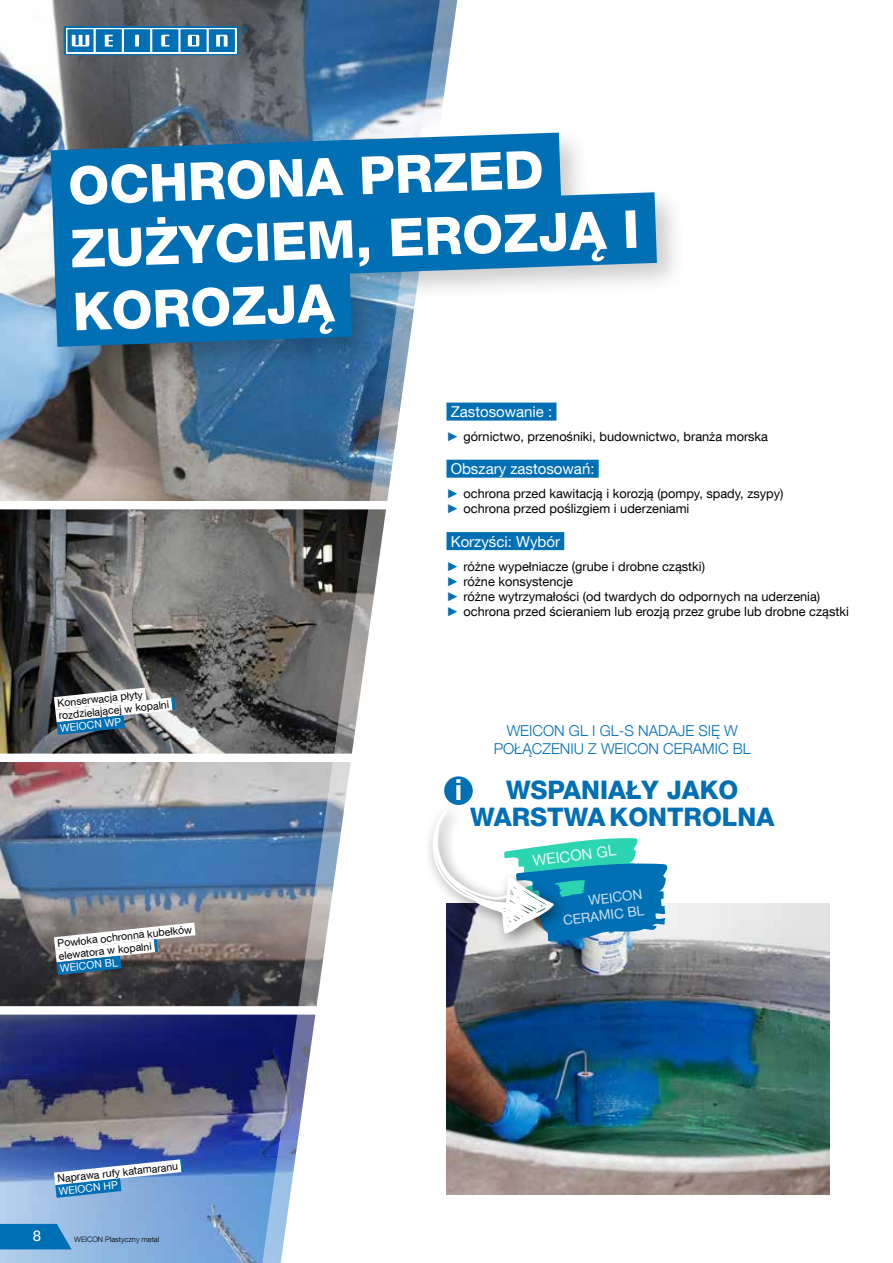
<style>
.page{position:relative;width:893px;height:1263px;background:#fff}
.page>*{position:absolute;margin:0;border:0;box-sizing:border-box;transform-origin:0 0}
.t1{font:800 52.5px/63px "Helvetica Neue LT Com";color:#fff}
.t2{font:700 28.8px "Helvetica Neue LT Com";color:#fff}
.t3{font:800 25.5px/27px "Helvetica Neue LT Com";color:#006fb4;text-align:center}
.t4{font:15px "Helvetica Neue LT Com";color:#fff}
.t5{font:300 15px/18px "Helvetica Neue LT Com";color:#006fb4;text-align:center}
.t6{font:13.5px/16.2px "Helvetica Neue LT Com";color:#fff;text-align:right}
.t7{font:12.75px/15.3px "Helvetica Neue LT Com";color:#000}
.t8{font:10.5px/12.6px "Helvetica Neue LT Com";color:#000}
.t9{font:10.5px "Helvetica Neue LT Com";color:#fff}
.t10{font:300 7.5px "Helvetica Neue LT Com";color:#000}
.s1{font-family:"Arial";color:#006fb4}
</style>
<div class="page">
<img style="left:460px;top:903px;width:369px;height:292px">
<img style="left:0;top:0;width:261px;height:501px">
<img style="left:0;top:509px;width:261px;height:244px">
<img style="left:0;top:762px;width:261px;height:244px">
<img style="left:0;top:1014px;width:261px;height:249px">
<img style="left:261px;top:0;width:199px;height:1263px">
<div style="left:44px;top:126px;width:643px;height:251px;background:#fff"></div>
<img style="left:0;top:95px;width:577px;height:60px">
<svg style="left:0;top:155px;width:675px;height:135px;background:#3389be"></svg>
<svg style="left:0;top:228px;width:424px;height:157px;background:#337eb0"></svg>
<div style="left:446px;top:403px;width:110px;height:18px;background:#006fb4"></div>
<div style="left:446px;top:460px;width:153px;height:18px;background:#006fb4"></div>
<div style="left:446px;top:532px;width:118px;height:18px;background:#006fb4"></div>
<div style="left:424px;top:802px;width:146px;height:148px;background:#000;opacity:.5"></div>
<svg style="left:429px;top:809px;width:241px;height:132px"></svg>
<div style="left:443px;top:775px;width:31px;height:31px;background:#006fb4;border-radius:50%"></div>
<div style="left:441px;top:773px;width:35px;height:35px;border:3px solid #fff;border-radius:50%"></div>
<svg style="left:41px;top:680px;width:145px;height:63px"></svg>
<svg style="left:41px;top:1152px;width:154px;height:53px"></svg>
<svg style="left:41px;top:915px;width:168px;height:68px"></svg>
<svg style="left:0;top:1224px;width:72px;height:25px;background:#1177b9"></svg>
<svg style="left:64px;top:26px;width:184px;height:29px"></svg>
<h1 class="t1" style="left:67px;top:154px;width:570px;rotate:-2deg">OCHRONA PRZED<br>ZUŻYCIEM, EROZJĄ I<br>KOROZJĄ</h1>
<p class="t8" style="left:57px;top:697px;width:112px;rotate:-6deg">Konserwacja płyty rozdzielającej w kopalni</p>
<p class="t9" style="left:59px;top:722px;width:63px;rotate:-6deg">WEIOCN WP</p>
<p class="t8" style="left:57px;top:937px;width:137px;rotate:-6deg">Powłoka ochronna kubełków elewatora w kopalni</p>
<p class="t9" style="left:59px;top:962px;width:59px;rotate:-6deg">WEICON BL</p>
<p class="t8" style="left:57px;top:1172px;width:123px;rotate:-6deg">Naprawa rufy katamaranu</p>
<p class="t9" style="left:58px;top:1185px;width:61px;rotate:-6deg">WEIOCN HP</p>
<p class="t4" style="left:33px;top:1226px;width:10px">8</p>
<p class="t10" style="left:74px;top:1235px;width:87px">WEICON Plastyczny metal</p>
<p class="t4" style="left:451px;top:403px;width:103px">Zastosowanie :</p>
<p class="t7" style="left:446px;top:429px;width:323px"><span class="s1">►</span> górnictwo, przenośniki, budownictwo, branża morska</p>
<p class="t4" style="left:451px;top:460px;width:145px">Obszary zastosowań:</p>
<p class="t7" style="left:446px;top:486px;width:338px"><span class="s1">►</span> ochrona przed kawitacją i korozją (pompy, spady, zsypy) <span class="s1">►</span> ochrona przed poślizgiem i uderzeniami</p>
<p class="t4" style="left:451px;top:532px;width:111px">Korzyści: Wybór</p>
<p class="t7" style="left:446px;top:558px;width:404px"><span class="s1">►</span> różne wypełniacze (grube i drobne cząstki)<br><span class="s1">►</span> różne konsystencje<br><span class="s1">►</span> różne wytrzymałości (od twardych do odpornych na uderzenia)<br><span class="s1">►</span> ochrona przed ścieraniem lub erozją przez grube lub drobne cząstki</p>
<h2 class="t2" style="left:455px;top:772px;width:9px">i</h2>
<p class="t5" style="left:494px;top:722px;width:259px">WEICON GL I GL-S NADAJE SIĘ W<br>POŁĄCZENIU Z WEICON CERAMIC BL</p>
<h3 class="t3" style="left:470px;top:777px;width:306px">WSPANIAŁY JAKO<br>WARSTWA KONTROLNA</h3>
<p class="t4" style="left:532px;top:851px;width:85px;rotate:-7deg">WEICON GL</p>
<p class="t6" style="left:560px;top:895px;width:83px;rotate:-7deg">WEICON<br>CERAMIC BL</p>
</div>
